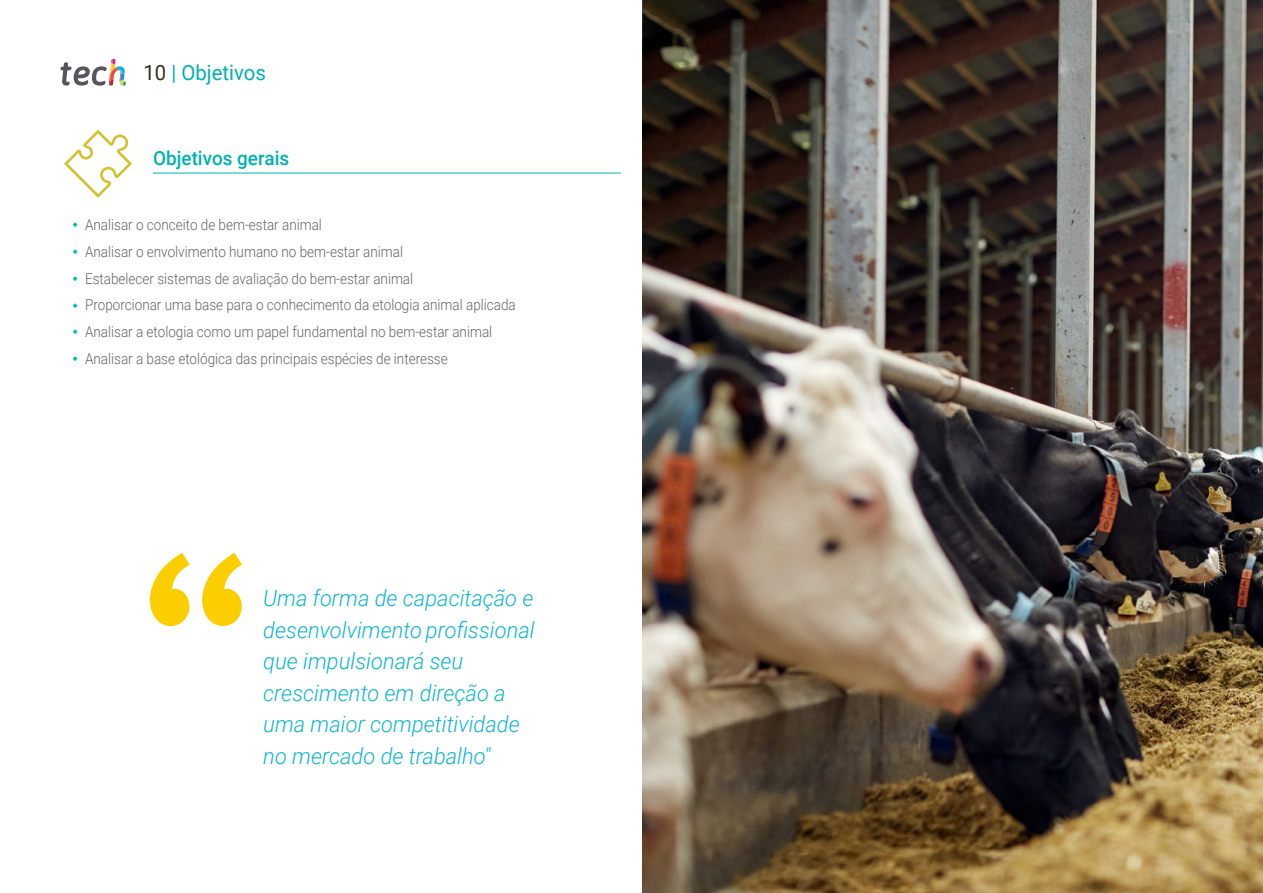
<style>
.page{position:relative;width:1263px;height:893px;background:#fff}
.page>*{position:absolute;margin:0;border:0;box-sizing:border-box;transform-origin:0 0}
.t1{font:italic 300 22.5px/31.5px "Roboto";color:#0fb6cf}
.t2{font:21px "Roboto";color:#00b2af}
.t3{font:500 19.5px "Roboto";color:#00b2af}
.t4{font:300 15px/26.7px "Roboto";color:#61646a;scale:.9 1}
.s1{color:#312e20}
</style>
<div class="page">
<hr style="left:153px;top:173px;width:468px;height:1px;background:#00b2af">
<svg style="left:64px;top:130px;width:68px;height:68px"></svg>
<img style="left:642px;top:0;width:621px;height:893px">
<svg style="left:150px;top:553px;width:92px;height:73px"></svg>
<svg style="left:61px;top:59px;width:65px;height:27px"></svg>
<h2 class="t2" style="left:144px;top:57px;width:124px"><span class="s1">10</span> | Objetivos</h2>
<h3 class="t3" style="left:153px;top:144px;width:138px">Objetivos gerais</h3>
<p class="t4" style="left:85px;top:211px;width:480px">Analisar o conceito de bem-estar animal<br>Analisar o envolvimento humano no bem-estar animal<br>Estabelecer sistemas de avaliação do bem-estar animal<br>Proporcionar uma base para o conhecimento da etologia animal aplicada Analisar a etologia como um papel fundamental no bem-estar animal Analisar a base etológica das principais espécies de interesse</p>
<h1 class="t1" style="left:263px;top:582px;width:273px">Uma forma de capacitação e desenvolvimento profissional que impulsionará seu crescimento em direção a uma maior competitividade no mercado de trabalho"</h1>
</div>
